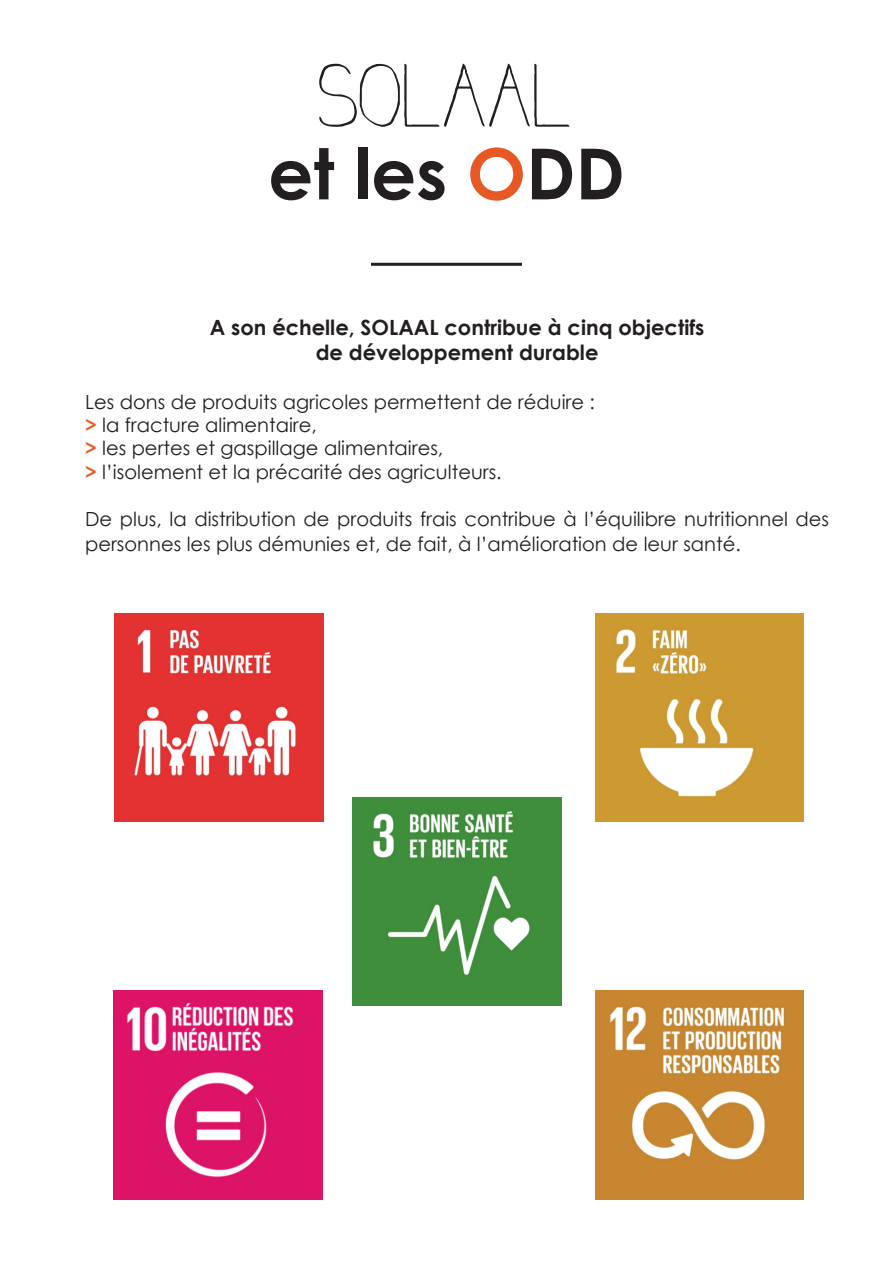
<style>
.page{position:relative;width:893px;height:1263px;background:#fff}
.page>*{position:absolute;margin:0;border:0;box-sizing:border-box;transform-origin:0 0}
.t1{font:90px "Frenchy";color:#231f20}
.t2{font:700 70.5px "Century Gothic";color:#231f20}
.t3{font:700 21px "Century Gothic";color:#231f20}
.t4{font:19.5px/25.2px "Century Gothic";color:#231f20}
.s1{color:#e75824}
.s2{font-weight:700;color:#e75824}
</style>
<div class="page">
<img style="left:114px;top:613px;width:209px;height:209px">
<img style="left:595px;top:613px;width:209px;height:209px">
<img style="left:353px;top:797px;width:208px;height:209px">
<img style="left:114px;top:991px;width:208px;height:208px">
<img style="left:595px;top:991px;width:209px;height:208px">
<hr style="left:371px;top:263px;width:151px;height:3px;background:#231f20">
<p class="t1" style="left:319px;top:50px;width:256px">SOLAAL</p>
<p class="t2" style="left:268px;top:120px;width:358px">et les <span class="s1">O</span>DD</p>
<p class="t3" style="left:210px;top:311px;width:496px">A son échelle, SOLAAL contribue à cinq objectifs</p>
<p class="t3" style="left:316px;top:336px;width:284px">de développement durable</p>
<p class="t4" style="left:85px;top:389px;width:511px">Les dons de produits agricoles permettent de réduire :</p>
<p class="t4" style="left:85px;top:412px;width:233px"><span class="s2">&gt;</span> la fracture alimentaire,</p>
<p class="t4" style="left:85px;top:435px;width:360px"><span class="s2">&gt;</span> les pertes et gaspillage alimentaires,</p>
<p class="t4" style="left:85px;top:459px;width:418px"><span class="s2">&gt;</span> l’isolement et la précarité des agriculteurs.</p>
<p class="t4" style="left:85px;top:506px;width:746px">De plus, la distribution de produits frais contribue à l’équilibre nutritionnel des personnes les plus démunies et, de fait, à l’amélioration de leur santé.</p>
</div>
